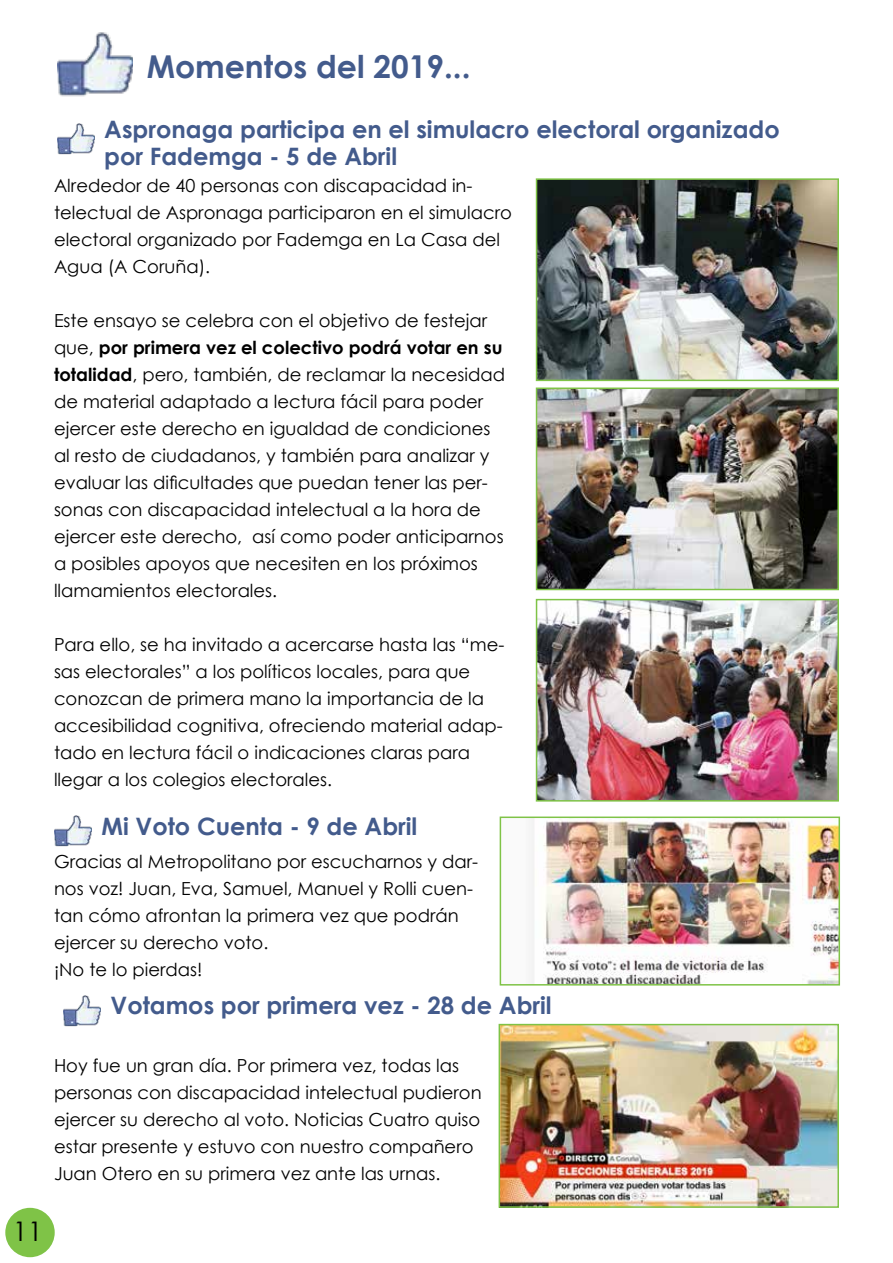
<style>
.page{position:relative;width:893px;height:1263px;background:#fff}
.page>*{position:absolute;margin:0;border:0;box-sizing:border-box;transform-origin:0 0}
.t1{font:700 31.5px "Century Gothic";color:#435b8c}
.t2{font:27px "Century Gothic";color:#000}
.t3{font:700 24px/27px "Century Gothic";color:#435b8c}
.t4{font:18px/27px "Century Gothic";color:#000}
.s1{font-weight:700}
</style>
<div class="page">
<div style="left:5px;top:1208px;width:50px;height:49px;background:#7fc347;border-radius:50%"></div>
<img style="left:57px;top:123px;width:37px;height:32px">
<img style="left:539px;top:181px;width:297px;height:197px">
<div style="left:536px;top:178px;width:303px;height:203px;border:2px solid #7fc347"></div>
<img style="left:57px;top:32px;width:76px;height:65px">
<img style="left:539px;top:390px;width:297px;height:197px">
<div style="left:536px;top:387px;width:303px;height:203px;border:2px solid #7fc347"></div>
<img style="left:539px;top:602px;width:297px;height:196px">
<div style="left:536px;top:599px;width:303px;height:202px;border:2px solid #7fc347"></div>
<img style="left:63px;top:995px;width:37px;height:32px">
<img style="left:502px;top:1027px;width:334px;height:178px">
<div style="left:499px;top:1024px;width:340px;height:184px;border:2px solid #7fc347"></div>
<img style="left:54px;top:815px;width:37px;height:32px">
<img style="left:531px;top:819px;width:306px;height:163px">
<div style="left:500px;top:816px;width:340px;height:169px;border:2px solid #7fc347"></div>
<h2 class="t2" style="left:13px;top:1212px;width:31px">11</h2>
<h1 class="t1" style="left:147px;top:43px;width:325px">Momentos del 2019...</h1>
<h3 class="t3" style="left:104px;top:115px;width:677px">Aspronaga participa en el simulacro electoral organizado por Fademga - 5 de Abril</h3>
<p class="t4" style="left:54px;top:172px;width:459px">Alrededor de 40 personas con discapacidad in&shy;telectual de Aspronaga participaron en el simulacro electoral organizado por Fademga en La Casa del Agua (A Coruña).</p>
<p class="t4" style="left:54px;top:307px;width:453px">Este ensayo se celebra con el objetivo de festejar que, <span class="s1">por primera vez el colectivo podrá votar en su totalidad</span>, pero, también, de reclamar la necesidad de material adaptado a lectura fácil para poder ejercer este derecho en igualdad de condiciones al resto de ciudadanos, y también para analizar y evaluar las dificultades que puedan tener las per&shy;sonas con discapacidad intelectual a la hora de ejercer este derecho, así como poder anticiparnos a posibles apoyos que necesiten en los próximos llamamientos electorales.</p>
<p class="t4" style="left:54px;top:631px;width:452px">Para ello, se ha invitado a acercarse hasta las “me&shy;sas electorales” a los políticos locales, para que conozcan de primera mano la importancia de la accesibilidad cognitiva, ofreciendo material adap&shy;tado en lectura fácil o indicaciones claras para llegar a los colegios electorales.</p>
<h3 class="t3" style="left:102px;top:811px;width:317px">Mi Voto Cuenta - 9 de Abril</h3>
<p class="t4" style="left:54px;top:848px;width:426px">Gracias al Metropolitano por escucharnos y dar&shy;nos voz! Juan, Eva, Samuel, Manuel y Rolli cuen&shy;tan cómo afrontan la primera vez que podrán ejercer su derecho voto.<br>¡No te lo pierdas!</p>
<h3 class="t3" style="left:111px;top:991px;width:443px">Votamos por primera vez - 28 de Abril</h3>
<p class="t4" style="left:54px;top:1052px;width:429px">Hoy fue un gran día. Por primera vez, todas las personas con discapacidad intelectual pudieron ejercer su derecho al voto. Noticias Cuatro quiso estar presente y estuvo con nuestro compañero Juan Otero en su primera vez ante las urnas.</p>
</div>
